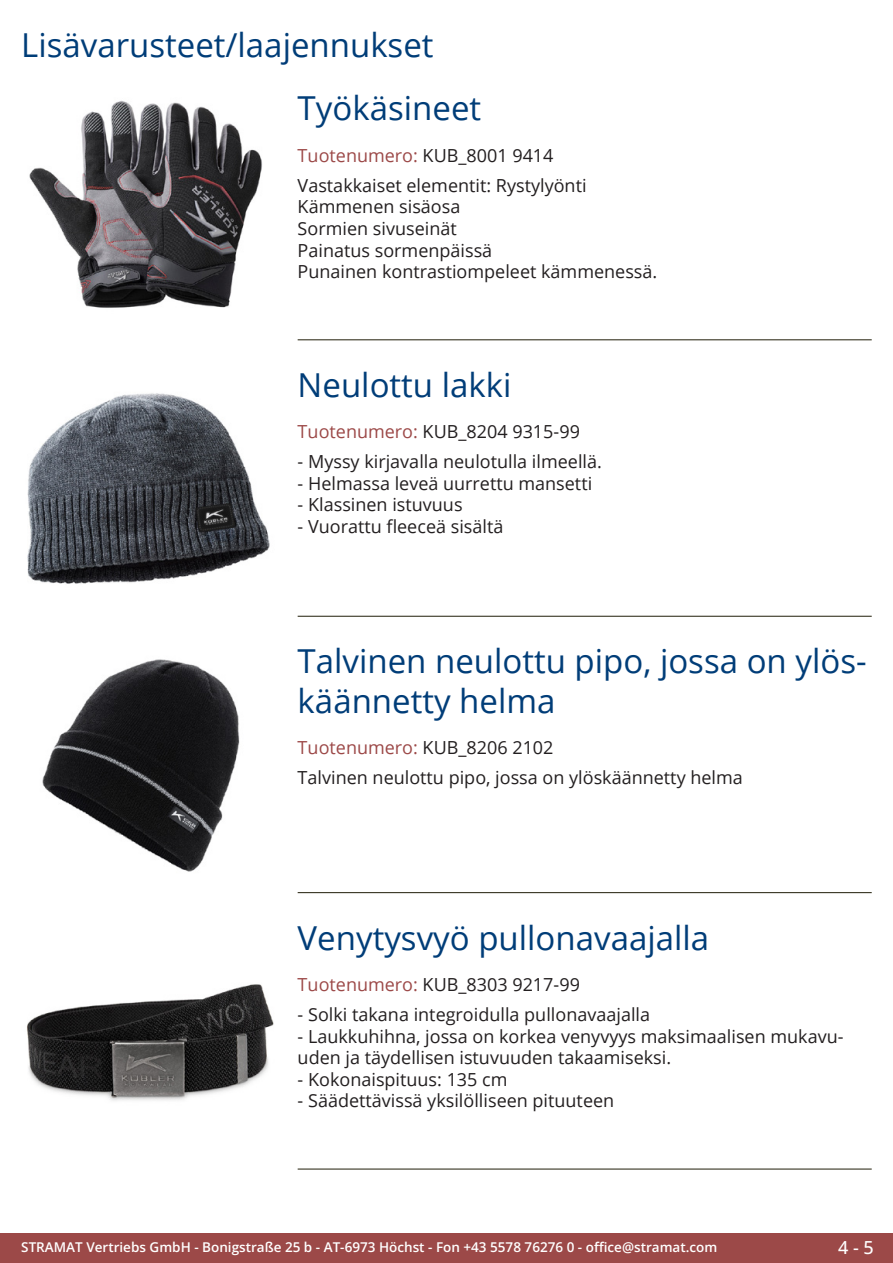
<style>
.page{position:relative;width:893px;height:1263px;background:#fff}
.page>*{position:absolute;margin:0;border:0;box-sizing:border-box;transform-origin:0 0}
.Produkttitel{font:33px/39.6px "Open Sans";color:#003d78}
.RastTitel{font:33px "Open Sans";color:#003d78}
.Beschreibung_Text{font:18px/21.6px "Open Sans";color:#231f20}
.TechDaten_Überschrif{font:18px "Open Sans";color:#231f20}
.TechDaten_Überschrif-2{font:18px "Open Sans";color:#9c4948}
.t1{font:500 18px "Open Sans";color:#fff}
.t2{font:600 13.5px "Open Sans";color:#fff}
.s1{color:#231f20}
.s2{color:#9c4948}
</style>
<div class="page">
<div style="left:0;top:1233px;width:893px;height:30px;background:#9c4948"></div>
<hr style="left:298px;top:340px;width:574px;height:1px;background:#201d08">
<hr style="left:298px;top:616px;width:574px;height:1px;background:#201d08">
<hr style="left:298px;top:892px;width:574px;height:1px;background:#201d08">
<hr style="left:298px;top:1169px;width:574px;height:1px;background:#201d08">
<img style="left:29px;top:100px;width:233px;height:208px">
<img style="left:27px;top:393px;width:243px;height:191px">
<img style="left:42px;top:659px;width:198px;height:213px">
<img style="left:27px;top:984px;width:247px;height:117px">
<p class="RastTitel" style="left:21px;top:22px;width:414px">Lisävarusteet/laajennukset</p>
<p class="Produkttitel" style="left:298px;top:88px;width:185px">Työkäsineet</p>
<p class="TechDaten_Überschrif-2" style="left:298px;top:143px;width:257px">Tuotenumero: <span class="s1">KUB_8001 9414</span></p>
<p class="Beschreibung_Text" style="left:298px;top:174px;width:361px">Vastakkaiset elementit: Rystylyönti<br>Kämmenen sisäosa<br>Sormien sivuseinät<br>Painatus sormenpäissä<br>Punainen kontrastiompeleet kämmenessä.</p>
<p class="Produkttitel" style="left:298px;top:364px;width:215px">Neulottu lakki</p>
<p class="TechDaten_Überschrif" style="left:298px;top:420px;width:284px"><span class="s2">Tuotenumero:</span> KUB_8204 9315-99</p>
<p class="Beschreibung_Text" style="left:298px;top:450px;width:306px">- Myssy kirjavalla neulotulla ilmeellä.</p>
<p class="Beschreibung_Text" style="left:298px;top:472px;width:296px">- Helmassa leveä uurrettu mansetti</p>
<p class="Beschreibung_Text" style="left:298px;top:494px;width:166px">- Klassinen istuvuus</p>
<p class="Beschreibung_Text" style="left:298px;top:515px;width:207px">- Vuorattu fleeceä sisältä</p>
<p class="Produkttitel" style="left:298px;top:640px;width:568px">Talvinen neulottu pipo, jossa on ylös&shy;käännetty helma</p>
<p class="TechDaten_Überschrif-2" style="left:298px;top:735px;width:257px">Tuotenumero: <span class="s1">KUB_8206 2102</span></p>
<p class="Beschreibung_Text" style="left:298px;top:766px;width:447px">Talvinen neulottu pipo, jossa on ylöskäännetty helma</p>
<p class="Produkttitel" style="left:298px;top:917px;width:413px">Venytysvyö pullonavaajalla</p>
<p class="TechDaten_Überschrif" style="left:298px;top:972px;width:284px"><span class="s2">Tuotenumero:</span> KUB_8303 9217-99</p>
<p class="Beschreibung_Text" style="left:298px;top:1003px;width:354px">- Solki takana integroidulla pullonavaajalla</p>
<p class="Beschreibung_Text" style="left:298px;top:1025px;width:546px">- Laukkuhihna, jossa on korkea venyvyys maksimaalisen mukavu&shy;uden ja täydellisen istuvuuden takaamiseksi.</p>
<p class="Beschreibung_Text" style="left:298px;top:1068px;width:211px">- Kokonaispituus: 135 cm</p>
<p class="Beschreibung_Text" style="left:298px;top:1089px;width:318px">- Säädettävissä yksilölliseen pituuteen</p>
<p class="t2" style="left:21px;top:1238px;width:698px">STRAMAT Vertriebs GmbH - Bonigstraße 25 b - AT-6973 Höchst - Fon +43 5578 76276 0 - office@stramat.com</p>
<p class="t1" style="left:838px;top:1234px;width:37px">4 - 5</p>
</div>
